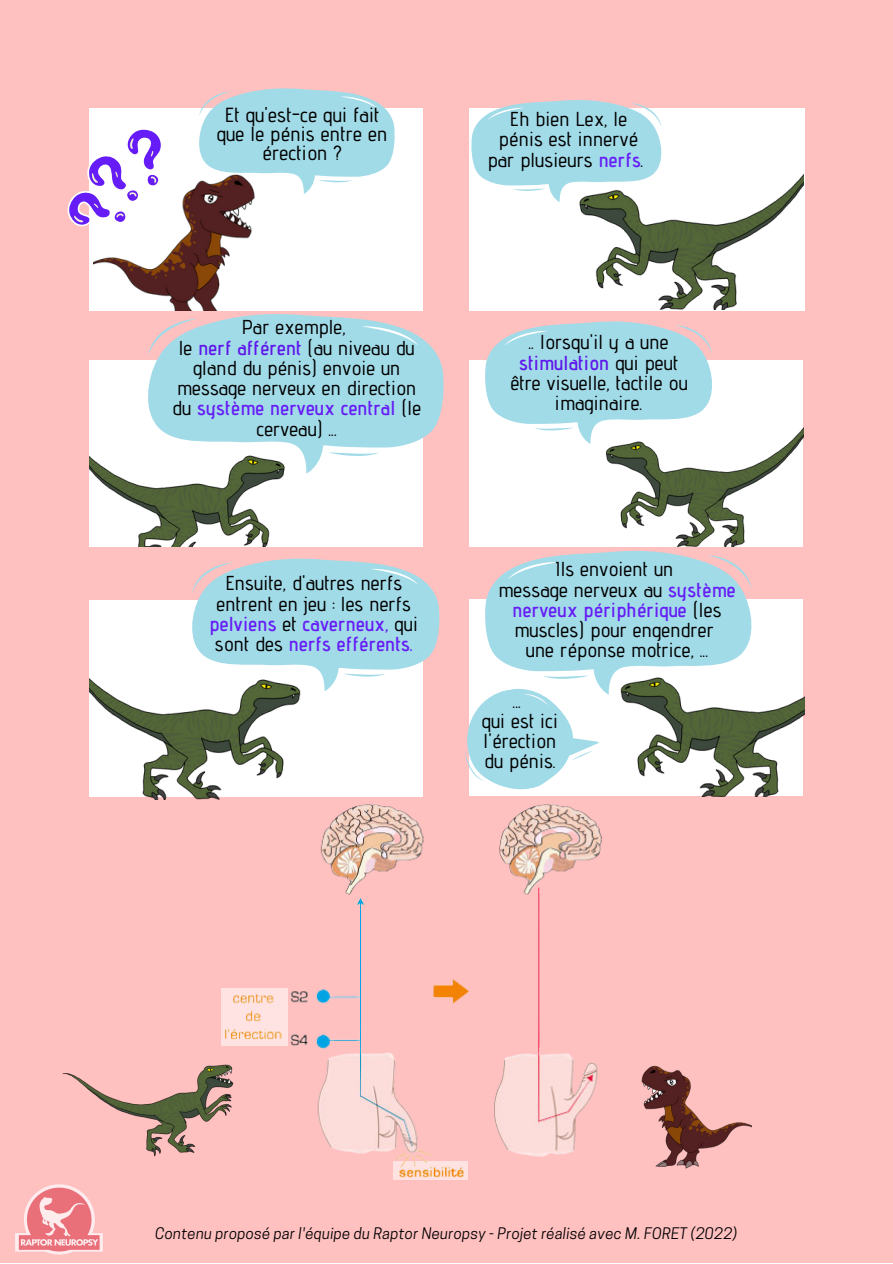
<style>
.page{position:relative;width:893px;height:1264px;background:#fff}
.page>*{position:absolute;margin:0;border:0;box-sizing:border-box;transform-origin:0 0}
.t1{font:500 20.4px/19px "Advent Pro";letter-spacing:.01em;color:#000;text-align:center}
.t2{font:500 20.25px/20.2px "Advent Pro";letter-spacing:.01em;color:#000;text-align:center}
.t3{font:500 20.1px/20.2px "Advent Pro";letter-spacing:.01em;color:#000;text-align:center}
.t4{font:italic 15px "Cooper Hewitt";letter-spacing:.015em;color:#000}
.s1{font-weight:600;color:#5e17eb}
.s2{font-weight:600;color:#651cf6}
</style>
<div class="page">
<div style="left:0;top:0;width:892px;height:1262px;background:#ffc0c0"></div>
<div style="left:89px;top:109px;width:334px;height:201px;background:#fff"></div>
<svg style="left:199px;top:88px;width:195px;height:106px"></svg>
<div style="left:89px;top:361px;width:334px;height:185px;background:#fff"></div>
<svg style="left:148px;top:314px;width:295px;height:159px;fill:#a2dbe8"></svg>
<svg style="left:328px;top:452px;width:51px;height:4px"></svg>
<svg style="left:148px;top:319px;width:49px;height:37px"></svg>
<svg style="left:361px;top:326px;width:57px;height:20px"></svg>
<div style="left:469px;top:360px;width:334px;height:186px;background:#fff"></div>
<svg style="left:485px;top:321px;width:227px;height:123px"></svg>
<div style="left:469px;top:109px;width:335px;height:201px;background:#fff"></div>
<img style="left:89px;top:402px;width:213px;height:144px">
<img style="left:590px;top:391px;width:213px;height:155px">
<svg style="left:471px;top:100px;width:190px;height:102px"></svg>
<img style="left:561px;top:133px;width:242px;height:176px">
<svg style="left:67px;top:129px;width:94px;height:98px"></svg>
<img style="left:93px;top:161px;width:172px;height:149px">
<div style="left:89px;top:600px;width:334px;height:196px;background:#fff"></div>
<svg style="left:192px;top:558px;width:247px;height:133px"></svg>
<img style="left:89px;top:622px;width:228px;height:177px">
<img style="left:751px;top:620px;width:53px;height:177px">
<div style="left:222px;top:988px;width:66px;height:57px;background:#ffe3e3"></div>
<img style="left:224px;top:804px;width:378px;height:375px">
<svg style="left:465px;top:551px;width:286px;height:246px;background:#bdd7db"></svg>
<img style="left:62px;top:1055px;width:178px;height:102px">
<img style="left:641px;top:1065px;width:110px;height:104px">
<img style="left:16px;top:1184px;width:86px;height:71px">
<p class="t1" style="left:217px;top:105px;width:172px">Et qu'est-ce qui fait que le pénis entre en érection ?</p>
<p class="t3" style="left:172px;top:317px;width:250px">Par exemple,<br>le <span class="s1">nerf afférent</span> (au niveau du gland du pénis) envoie un message nerveux en direction du <span class="s2">système nerveux central</span> (le cerveau) ...</p>
<p class="t2" style="left:209px;top:572px;width:210px">Ensuite, d'autres nerfs entrent en jeu : les nerfs <span class="s2">pelviens</span> et <span class="s2">caverneux,</span> qui sont des <span class="s2">nerfs efférents.</span></p>
<p class="t2" style="left:487px;top:109px;width:157px">Eh bien Lex, le pénis est innervé par plusieurs <span class="s2">nerfs</span>.</p>
<p class="t2" style="left:509px;top:332px;width:179px">.. lorsqu'il y a une <span class="s1">stimulation</span> qui peut être visuelle, tactile ou imaginaire.</p>
<p class="t2" style="left:498px;top:558px;width:239px">Ils envoient un<br>message nerveux au <span class="s2">système nerveux périphérique</span> (les muscles) pour engendrer<br>une réponse motrice, ...</p>
<p class="t2" style="left:482px;top:690px;width:78px">...<br>qui est ici l'érection du pénis.</p>
<p class="t4" style="left:155px;top:1227px;width:583px">Contenu proposé par l'équipe du Raptor Neuropsy - Projet réalisé avec M. FORET (2022)</p>
</div>
